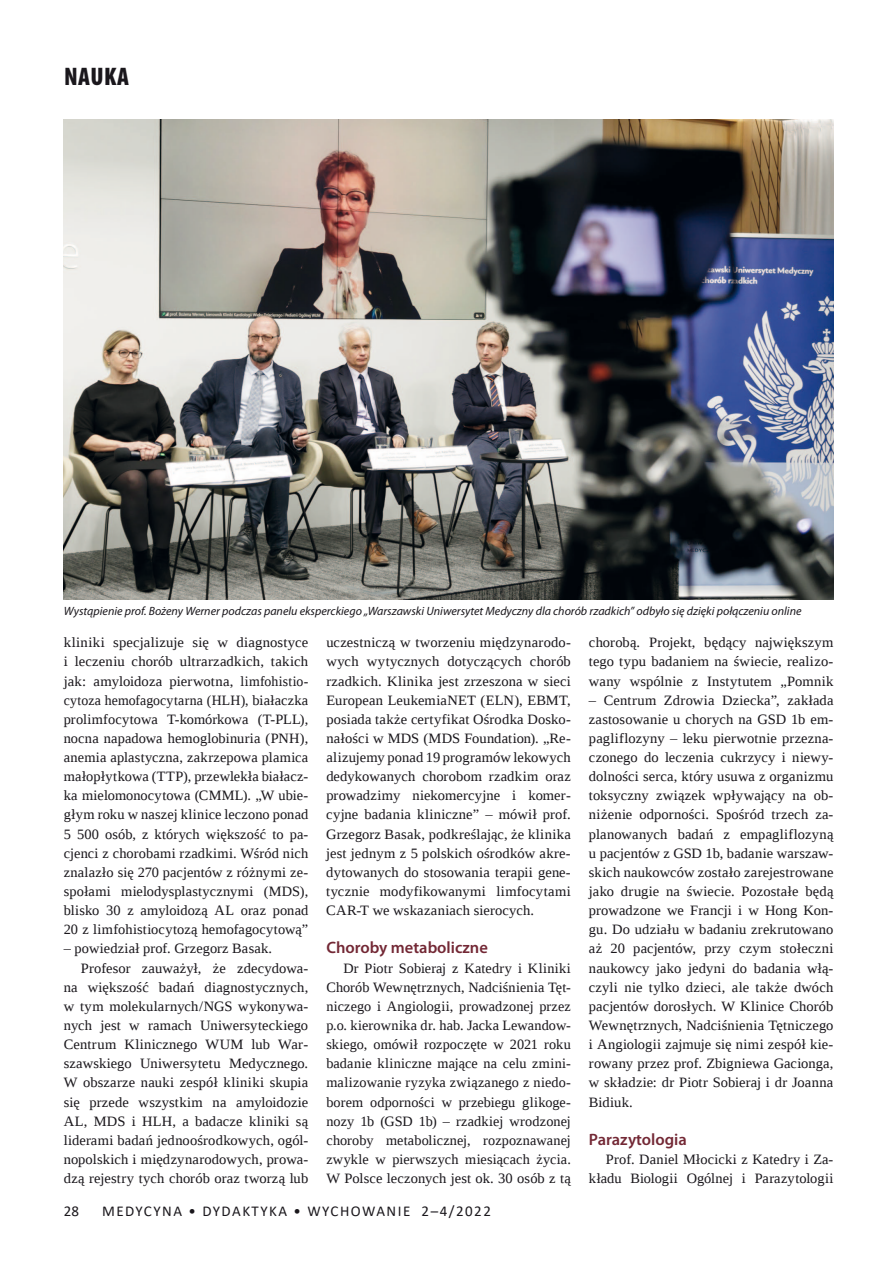
<style>
.page{position:relative;width:893px;height:1263px;background:#fff}
.page>*{position:absolute;margin:0;border:0;box-sizing:border-box;transform-origin:0 0}
.t1{font:900 condensed 25.5px "Myriad Pro";letter-spacing:.02em;color:#1a171c}
.t2{font:600 16.5px "Myriad Pro";color:#732835}
.t3{font:15px "Calibri";letter-spacing:.1em;color:#1a171c}
.t4{font:14.25px/19.2px "Liberation Serif";letter-spacing:.01em;color:#1a171c;text-align:justify}
.t5{font:italic 12px "Myriad Pro";color:#1a171c}
</style>
<div class="page">
<img style="left:64px;top:119px;width:769px;height:481px">
<h1 class="t1" style="left:64px;top:60px;width:66px">NAUKA</h1>
<p class="t5" style="left:64px;top:603px;width:739px">Wystąpienie prof. Bożeny Werner podczas panelu eksperckiego „Warszawski Uniwersytet Medyczny dla chorób rzadkich” odbyło się dzięki połączeniu online</p>
<p class="t4" style="left:64px;top:633px;width:246px">kliniki specjalizuje się w diagnostyce i leczeniu chorób ultrarzadkich, takich jak: amyloidoza pierwotna, limfohistio&shy;cytoza hemofagocytarna (HLH), białaczka prolimfocytowa T-komórkowa (T-PLL), nocna napadowa hemoglobinuria (PNH), anemia aplastyczna, zakrzepowa plamica małopłytkowa (TTP), przewlekła białacz&shy;ka mielomonocytowa (CMML). „W ubie&shy;głym roku w naszej klinice leczono ponad 5 500 osób, z których większość to pa&shy;cjenci z chorobami rzadkimi. Wśród nich znalazło się 270 pacjentów z różnymi ze&shy;społami mielodysplastycznymi (MDS), blisko 30 z amyloidozą AL oraz ponad 20 z limfohistiocytozą hemofagocytową”</p>
<p class="t4" style="left:64px;top:939px;width:210px">– powiedział prof. Grzegorz Basak.</p>
<p class="t4" style="left:81px;top:958px;width:229px">Profesor zauważył, że zdecydowa-</p>
<p class="t4" style="left:64px;top:977px;width:246px">na większość badań diagnostycznych,</p>
<p class="t4" style="left:64px;top:996px;width:246px">w tym molekularnych/NGS wykonywa-</p>
<p class="t4" style="left:64px;top:1015px;width:246px">nych jest w ramach Uniwersyteckiego</p>
<p class="t4" style="left:64px;top:1035px;width:246px">Centrum Klinicznego WUM lub War-</p>
<p class="t4" style="left:64px;top:1054px;width:246px">szawskiego Uniwersytetu Medycznego.</p>
<p class="t4" style="left:64px;top:1073px;width:246px">W obszarze nauki zespół kliniki skupia</p>
<p class="t4" style="left:64px;top:1092px;width:246px">się przede wszystkim na amyloidozie</p>
<p class="t4" style="left:64px;top:1111px;width:246px">AL, MDS i HLH, a badacze kliniki są</p>
<p class="t4" style="left:64px;top:1130px;width:246px">liderami badań jednoośrodkowych, ogól-</p>
<p class="t4" style="left:64px;top:1149px;width:246px">nopolskich i międzynarodowych, prowa-</p>
<p class="t4" style="left:64px;top:1169px;width:246px">dzą rejestry tych chorób oraz tworzą lub</p>
<p class="t4" style="left:326px;top:633px;width:246px">uczestniczą w tworzeniu międzynarodo&shy;wych wytycznych dotyczących chorób rzadkich. Klinika jest zrzeszona w sieci European LeukemiaNET (ELN), EBMT, posiada także certyfikat Ośrodka Dosko&shy;nałości w MDS (MDS Foundation). „Re&shy;alizujemy ponad 19 programów lekowych dedykowanych chorobom rzadkim oraz prowadzimy niekomercyjne i komer&shy;cyjne badania kliniczne” – mówił prof.<br>Grzegorz Basak, podkreślając, że klinika jest jednym z 5 polskich ośrodków akre&shy;dytowanych do stosowania terapii gene&shy;tycznie modyfikowanymi limfocytami CAR-T we wskazaniach sierocych.</p>
<p class="t2" style="left:326px;top:937px;width:163px">Choroby metaboliczne</p>
<p class="t4" style="left:326px;top:958px;width:246px;text-indent:17px">Dr Piotr Sobieraj z Katedry i Kliniki Chorób Wewnętrznych, Nadciśnienia Tęt&shy;niczego i Angiologii, prowadzonej przez p.o. kierownika dr. hab. Jacka Lewandow&shy;skiego, omówił rozpoczęte w 2021 roku badanie kliniczne mające na celu zmini&shy;malizowanie ryzyka związanego z niedo&shy;borem odporności w przebiegu glikoge&shy;nozy 1b (GSD 1b) – rzadkiej wrodzonej choroby metabolicznej, rozpoznawanej zwykle w pierwszych miesiącach życia.<br>W Polsce leczonych jest ok. 30 osób z tą</p>
<p class="t3" style="left:64px;top:1201px;width:17px">28</p>
<p class="t3" style="left:102px;top:1201px;width:390px">MEDYCYNA • DYDAKTYKA • WYCHOWANIE 2–4/2022</p>
<p class="t4" style="left:589px;top:633px;width:246px">chorobą. Projekt, będący największym tego typu badaniem na świecie, realizo&shy;wany wspólnie z Instytutem „Pomnik</p>
<p class="t4" style="left:589px;top:690px;width:246px">– Centrum Zdrowia Dziecka”, zakłada zastosowanie u chorych na GSD 1b em&shy;pagliflozyny – leku pierwotnie przezna&shy;czonego do leczenia cukrzycy i niewy&shy;dolności serca, który usuwa z organizmu toksyczny związek wpływający na ob&shy;niżenie odporności. Spośród trzech za&shy;planowanych badań z empagliflozyną u pacjentów z GSD 1b, badanie warszaw&shy;skich naukowców zostało zarejestrowane jako drugie na świecie. Pozostałe będą prowadzone we Francji i w Hong Kon&shy;gu. Do udziału w badaniu zrekrutowano aż 20 pacjentów, przy czym stołeczni naukowcy jako jedyni do badania włą&shy;czyli nie tylko dzieci, ale także dwóch pacjentów dorosłych. W Klinice Chorób Wewnętrznych, Nadciśnienia Tętniczego i Angiologii zajmuje się nimi zespół kie&shy;rowany przez prof. Zbigniewa Gacionga, w składzie: dr Piotr Sobieraj i dr Joanna Bidiuk.</p>
<p class="t2" style="left:589px;top:1129px;width:99px">Parazytologia</p>
<p class="t4" style="left:589px;top:1149px;width:246px;text-align:right">Prof. Daniel Młocicki z Katedry i Za&shy;kładu Biologii Ogólnej i Parazytologii</p>
</div>
